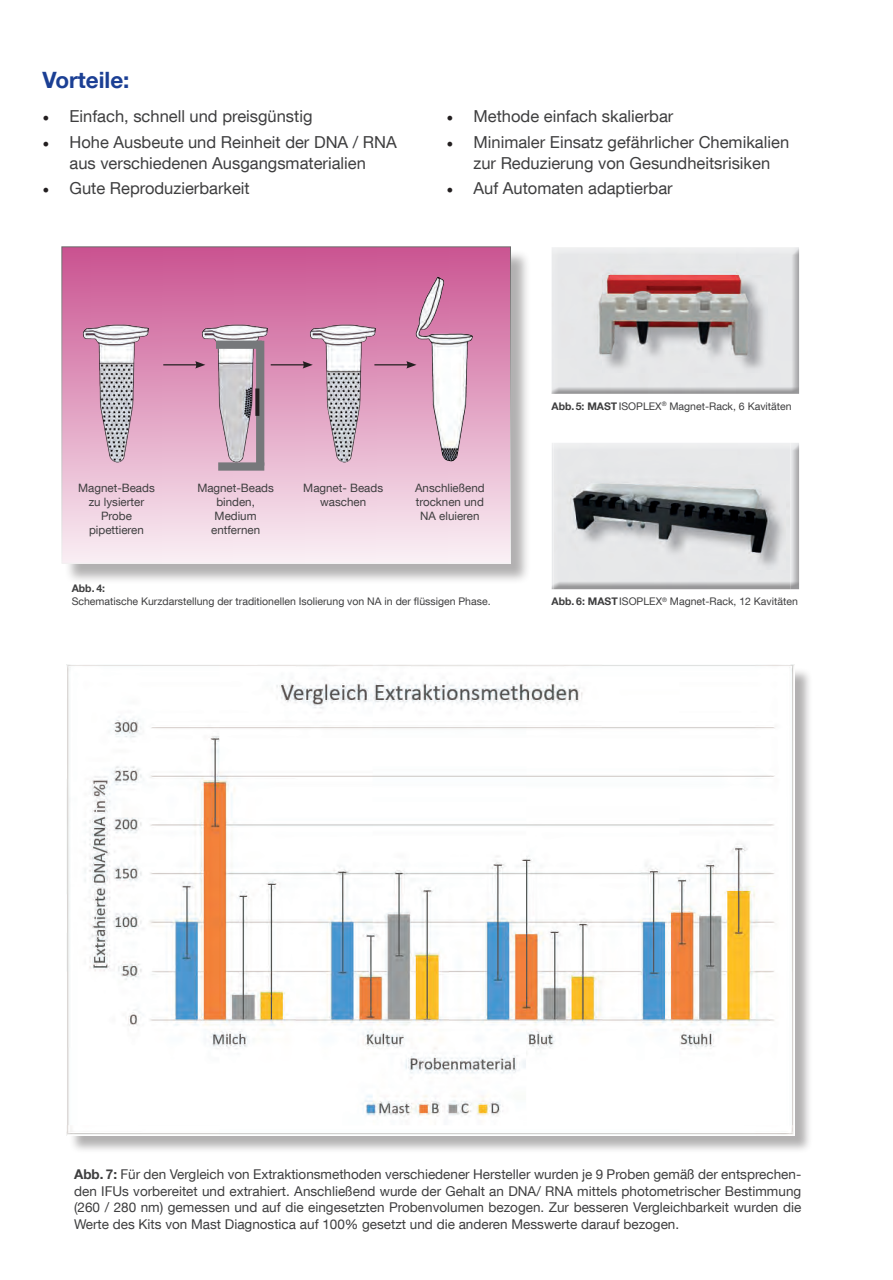
<style>
.page{position:relative;width:893px;height:1280px;background:#fff}
.page>*{position:absolute;margin:0;border:0;box-sizing:border-box;transform-origin:0 0}
.t1{font:700 22.5px "Helvetica Neue LT Com";color:#1b3f94}
.t2{font:16.5px/21px "Helvetica Neue LT Com";color:#3e3e3f;text-align:center}
.t3{font:13.5px/16.5px "Helvetica Neue LT Com";color:#3e3e3f;text-align:justify}
.t4{font:11.55px/13.8px "Helvetica Neue LT Com";color:#3e3e3f;text-align:center}
.t5{font:10.5px "Helvetica Neue LT Com";color:#3e3e3f}
.t6{font:700 10.5px "Helvetica Neue LT Com";color:#3e3e3f}
.s1{font-family:"Minion Pro";font-size:18px;color:#231f20}
.s2{font-weight:700}
</style>
<div class="page">
<div style="left:69px;top:667px;width:744px;height:486px;background:#231f20;opacity:.35"></div>
<img style="left:66px;top:665px;width:728px;height:470px">
<div style="left:64px;top:249px;width:468px;height:335px;background:#231f20;opacity:.35"></div>
<div style="left:62px;top:247px;width:448px;height:316px;background:linear-gradient(to bottom,#c95390,#faeff4)"></div>
<img style="left:308px;top:320px;width:70px;height:145px">
<img style="left:81px;top:320px;width:71px;height:145px">
<img style="left:201px;top:320px;width:70px;height:145px">
<div style="left:216px;top:341px;width:46px;height:8px;background:#76787b"></div>
<div style="left:256px;top:341px;width:8px;height:125px;background:#76787b"></div>
<div style="left:255px;top:388px;width:4px;height:28px;border:2px solid #231f20"></div>
<div style="left:218px;top:462px;width:46px;height:9px;background:#76787b"></div>
<hr style="left:163px;top:364px;width:35px;height:1px;background:#231f20">
<svg style="left:195px;top:361px;width:10px;height:7px"></svg>
<hr style="left:271px;top:364px;width:34px;height:1px;background:#231f20">
<svg style="left:303px;top:361px;width:10px;height:7px"></svg>
<hr style="left:374px;top:364px;width:35px;height:1px;background:#231f20">
<svg style="left:406px;top:361px;width:9px;height:7px"></svg>
<img style="left:415px;top:272px;width:70px;height:192px">
<div style="left:549px;top:247px;width:251px;height:147px;background:#231f20;opacity:.4"></div>
<div style="left:548px;top:442px;width:252px;height:149px;background:#231f20;opacity:.4"></div>
<h1 class="t1" style="left:43px;top:66px;width:89px">Vorteile:</h1>
<p class="t2" style="left:43px;top:106px;width:271px"><span class="s1">•</span> Einfach, schnell und preisgünstig</p>
<p class="t2" style="left:43px;top:131px;width:356px"><span class="s1">•</span> Hohe Ausbeute und Reinheit der DNA / RNA aus verschiedenen Ausgangsmaterialien</p>
<p class="t2" style="left:43px;top:177px;width:209px"><span class="s1">•</span> Gute Reproduzierbarkeit</p>
<p class="t2" style="left:446px;top:106px;width:228px"><span class="s1">•</span> Methode einfach skalierbar</p>
<p class="t2" style="left:446px;top:131px;width:344px"><span class="s1">•</span> Minimaler Einsatz gefährlicher Chemikalien zur Reduzierung von Gesundheitsrisiken</p>
<p class="t2" style="left:446px;top:177px;width:228px"><span class="s1">•</span> Auf Automaten adaptierbar</p>
<p class="t5" style="left:551px;top:400px;width:242px"><span class="s2">Abb.5: MAST</span>ISOPLEX<sup>®</sup> Magnet-Rack, 6 Kavitäten</p>
<p class="t4" style="left:78px;top:481px;width:78px">Magnet-Beads zu lysierter<br>Probe pipettieren</p>
<p class="t4" style="left:197px;top:481px;width:78px">Magnet-Beads binden,<br>Medium entfernen</p>
<p class="t4" style="left:415px;top:481px;width:71px">Anschließend trocknen und<br>NA eluieren</p>
<p class="t4" style="left:303px;top:481px;width:81px">Magnet- Beads waschen</p>
<p class="t6" style="left:72px;top:582px;width:35px">Abb. 4:</p>
<p class="t5" style="left:72px;top:594px;width:420px">Schematische Kurzdarstellung der traditionellen Isolierung von NA in der flüssigen Phase.</p>
<p class="t5" style="left:551px;top:595px;width:248px"><span class="s2">Abb. 6: MAST</span>ISOPLEX<sup>®</sup> Magnet-Rack, 12 Kavitäten</p>
<p class="t3" style="left:74px;top:1166px;width:729px"><span class="s2">Abb. 7:</span> Für den Vergleich von Extraktionsmethoden verschiedener Hersteller wurden je 9 Proben gemäß der entsprechen&shy;den IFUs vorbereitet und extrahiert. Anschließend wurde der Gehalt an DNA/ RNA mittels photometrischer Bestimmung (260 / 280 nm) gemessen und auf die eingesetzten Probenvolumen bezogen. Zur besseren Vergleichbarkeit wurden die Werte des Kits von Mast Diagnostica auf 100% gesetzt und die anderen Messwerte darauf bezogen.</p>
</div>
